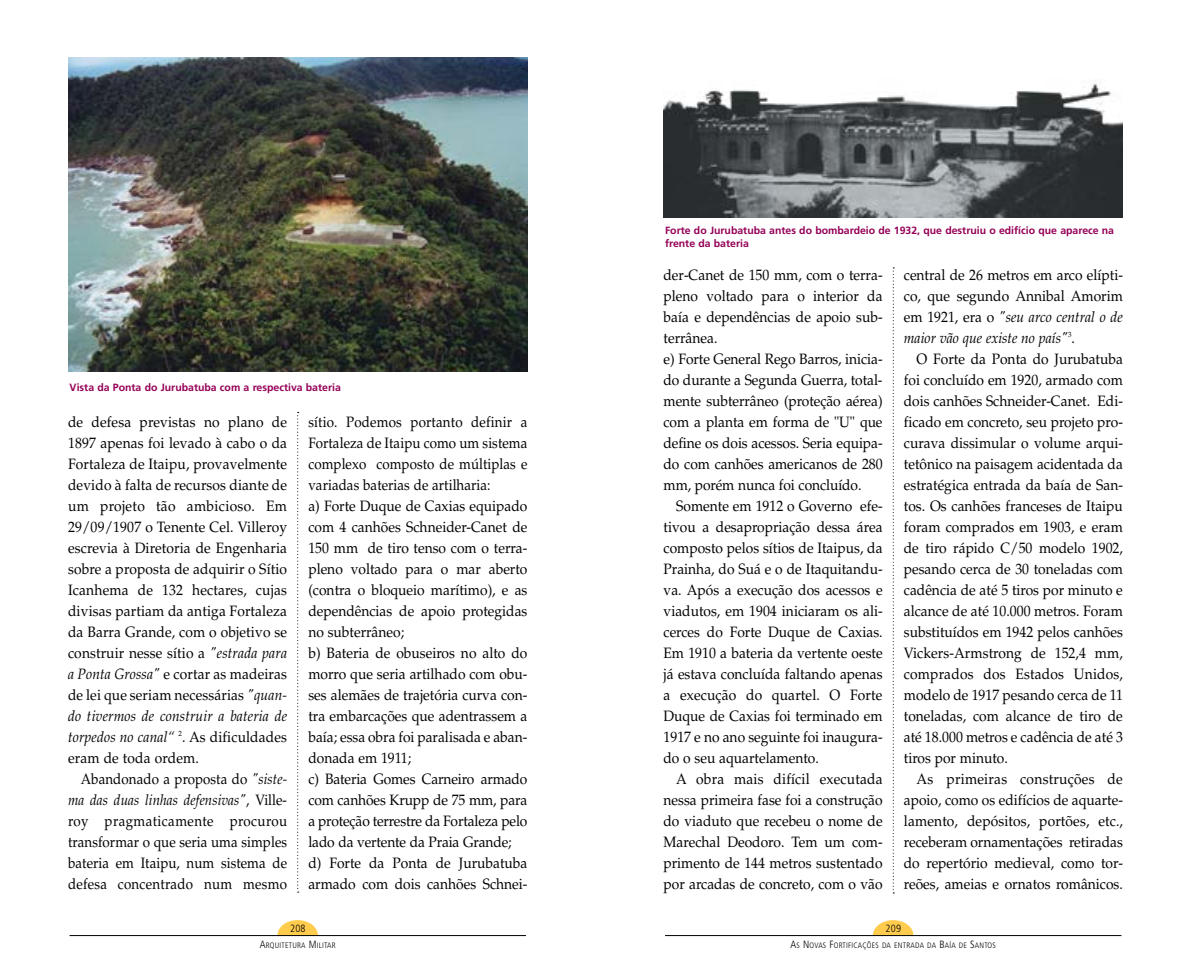
<style>
.page{position:relative;width:1191px;height:978px;background:#fff}
.page>*{position:absolute;margin:0;border:0;box-sizing:border-box;transform-origin:0 0}
.t1{font:15px/21px "Palatino LT Std";color:#000;text-align:justify;scale:.92 1}
.t2{font:15px/21px "Palatino LT Std";color:#000;text-align:justify;scale:.89 1}
.t3{font:700 10.5px/13.5px "Frutiger LT Std";color:#950057}
.t4{font:300 condensed 10.5px "Frutiger LT Std";letter-spacing:.02em;color:#000}
.t5{font:300 condensed 7.8px "Frutiger LT Std";letter-spacing:.025em;color:#000}
.s1{font-style:italic}
.s2{font-size:10.5px}
</style>
<div class="page">
<svg style="left:873px;top:920px;width:40px;height:15px"></svg>
<svg style="left:277px;top:920px;width:41px;height:15px"></svg>
<hr style="left:665px;top:935px;width:456px;height:1px;background:#000">
<hr style="left:70px;top:935px;width:456px;height:1px;background:#000">
<svg style="left:892px;top:267px;width:2px;height:626px"></svg>
<img style="left:663px;top:83px;width:460px;height:134px">
<svg style="left:297px;top:412px;width:2px;height:481px"></svg>
<img style="left:68px;top:57px;width:459px;height:315px">
<p class="t3" style="left:70px;top:381px;width:273px">Vista da Ponta do Jurubatuba com a respectiva bateria</p>
<p class="t1" style="left:68px;top:412px;width:240px">de defesa previstas no plano de 1897 apenas foi levado à cabo o da Fortaleza de Itaipu, provavelmente devido à falta de recursos diante de um projeto tão ambicioso. Em 29/09/1907 o Tenente Cel. Villeroy escrevia à Diretoria de Engenharia sobre a proposta de adquirir o Sítio Icanhema de 132 hectares, cujas divisas partiam da antiga Fortaleza da Barra Grande, com o objetivo se construir nesse sítio a <span class="s1">"estrada para a Ponta Grossa"</span> e cortar as madeiras de lei que seriam necessárias <span class="s1">"quan&shy;do tivermos de construir a bateria de torpedos no canal“</span> <sup>2</sup>. As dificuldades eram de toda ordem.</p>
<p class="t2" style="left:68px;top:769px;width:248px;text-indent:13px">Abandonado a proposta do <span class="s1">"siste&shy;ma das duas linhas defensivas"</span>, Ville&shy;roy pragmaticamente procurou transformar o que seria uma simples bateria em Itaipu, num sistema de defesa concentrado num mesmo</p>
<p class="t2" style="left:308px;top:412px;width:248px;text-align:left">sítio. Podemos portanto definir a<br>Fortaleza de Itaipu como um sistema complexo composto de múltiplas e variadas baterias de artilharia:<br>a) Forte Duque de Caxias equipado com 4 canhões Schneider-Canet de<br>150 mm de tiro tenso com o terra&shy;pleno voltado para o mar aberto (contra o bloqueio marítimo), e as dependências de apoio protegidas no subterrâneo;<br>b) Bateria de obuseiros no alto do morro que seria artilhado com obu&shy;ses alemães de trajetória curva con&shy;tra embarcações que adentrassem a baía; essa obra foi paralisada e aban&shy;donada em 1911;<br>c) Bateria Gomes Carneiro armado com canhões Krupp de 75 mm, para a proteção terrestre da Fortaleza pelo lado da vertente da Praia Grande; d) Forte da Ponta de Jurubatuba armado com dois canhões Schnei-</p>
<p class="t4" style="left:290px;top:923px;width:17px">208</p>
<p class="t5" style="left:260px;top:941px;width:77px"><span class="s2">A</span>RQUITETURA <span class="s2">M</span>ILITAR</p>
<p class="t3" style="left:665px;top:224px;width:450px">Forte do Jurubatuba antes do bombardeio de 1932, que destruiu o edifício que aparece na frente da bateria</p>
<p class="t1" style="left:663px;top:265px;width:240px;text-align:left">der-Canet de 150 mm, com o terra&shy;pleno voltado para o interior da baía e dependências de apoio sub&shy;terrânea.<br>e) Forte General Rego Barros, inicia&shy;do durante a Segunda Guerra, total&shy;mente subterrâneo (proteção aérea) com a planta em forma de "U" que define os dois acessos. Seria equipa&shy;do com canhões americanos de 280 mm, porém nunca foi concluído.</p>
<p class="t1" style="left:663px;top:496px;width:240px;text-indent:13px">Somente em 1912 o Governo efe&shy;tivou a desapropriação dessa área composto pelos sítios de Itaipus, da Prainha, do Suá e o de Itaquitandu&shy;va. Após a execução dos acessos e viadutos, em 1904 iniciaram os ali&shy;cerces do Forte Duque de Caxias.<br>Em 1910 a bateria da vertente oeste já estava concluída faltando apenas a execução do quartel. O Forte Duque de Caxias foi terminado em 1917 e no ano seguinte foi inaugura&shy;do o seu aquartelamento.</p>
<p class="t1" style="left:663px;top:769px;width:240px;text-indent:13px">A obra mais difícil executada nessa primeira fase foi a construção do viaduto que recebeu o nome de Marechal Deodoro. Tem um com&shy;primento de 144 metros sustentado por arcadas de concreto, com o vão</p>
<p class="t1" style="left:904px;top:265px;width:240px">central de 26 metros em arco elípti&shy;co, que segundo Annibal Amorim em 1921, era o <span class="s1">"seu arco central o de maior vão que existe no país"</span><sup>3</sup>.</p>
<p class="t1" style="left:904px;top:349px;width:240px;text-indent:13px">O Forte da Ponta do Jurubatuba foi concluído em 1920, armado com dois canhões Schneider-Canet. Edi&shy;ficado em concreto, seu projeto pro&shy;curava dissimular o volume arqui&shy;tetônico na paisagem acidentada da estratégica entrada da baía de San&shy;tos. Os canhões franceses de Itaipu foram comprados em 1903, e eram de tiro rápido C/50 modelo 1902, pesando cerca de 30 toneladas com cadência de até 5 tiros por minuto e alcance de até 10.000 metros. Foram substituídos em 1942 pelos canhões Vickers-Armstrong de 152,4 mm, comprados dos Estados Unidos, modelo de 1917 pesando cerca de 11 toneladas, com alcance de tiro de até 18.000 metros e cadência de até 3 tiros por minuto.</p>
<p class="t1" style="left:904px;top:769px;width:240px;text-indent:13px">As primeiras construções de apoio, como os edifícios de aquarte&shy;lamento, depósitos, portões, etc., receberam ornamentações retiradas do repertório medieval, como tor&shy;reões, ameias e ornatos românicos.</p>
<p class="t4" style="left:885px;top:923px;width:17px">209</p>
<p class="t5" style="left:790px;top:941px;width:207px"><span class="s2">A</span>S <span class="s2">N</span>OVAS <span class="s2">F</span>ORTIFICAÇÕES DA ENTRADA DA <span class="s2">B</span>AÍA DE <span class="s2">S</span>ANTOS</p>
</div>
